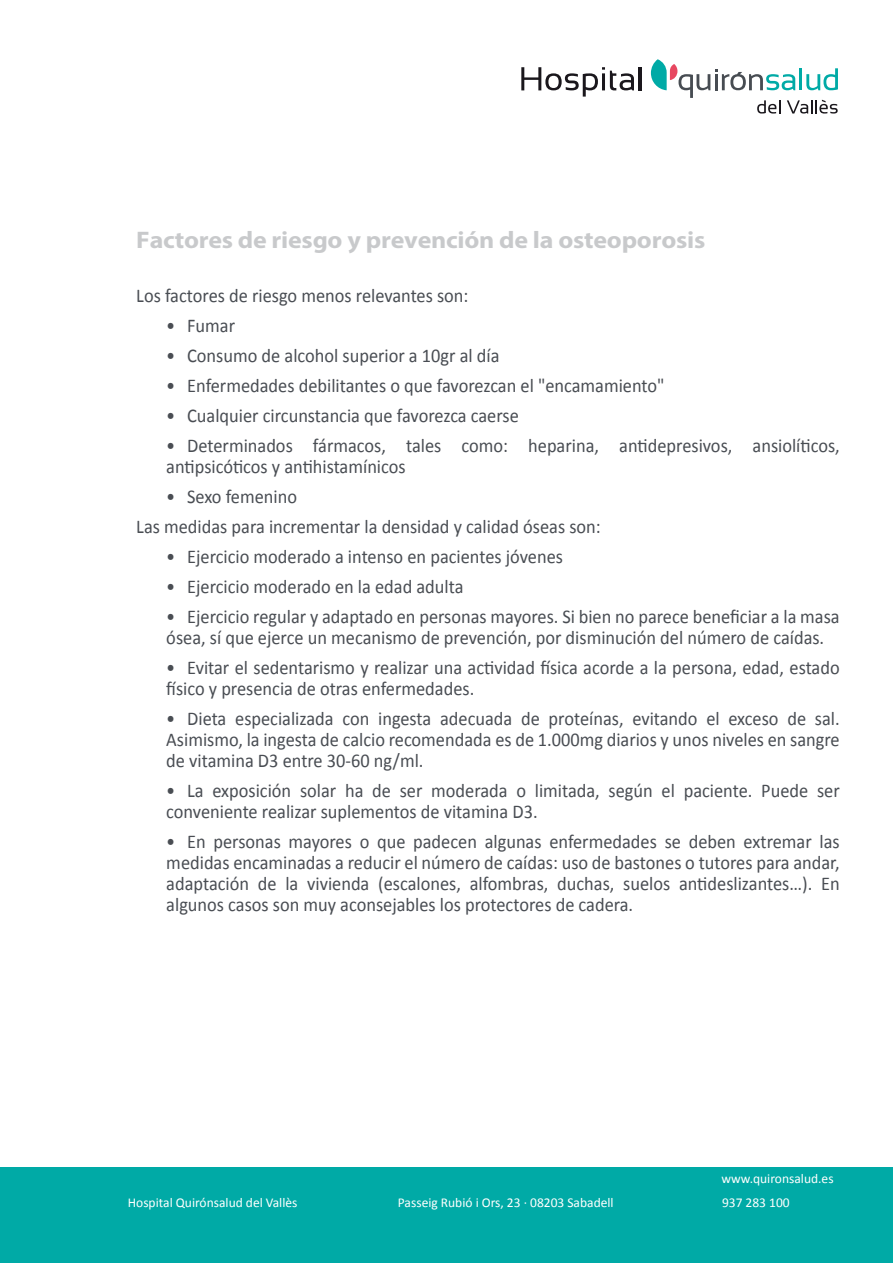
<style>
.page{position:relative;width:893px;height:1263px;background:#fff}
.page>*{position:absolute;margin:0;border:0;box-sizing:border-box;transform-origin:0 0}
.t1{font:700 24px "Myriad Pro";letter-spacing:-.01em;color:rgb(71 76 82/.3);scale:1.08 1}
.t2{font:19.5px/21px "Calibri";color:#494d53;scale:.94 1}
.t3{font:13.5px "Calibri";color:#fff}
</style>
<div class="page">
<div style="left:0;top:1167px;width:893px;height:96px;background:#00aaa6"></div>
<svg style="left:521px;top:67px;width:113px;height:30px"></svg>
<hr style="left:639px;top:67px;width:3px;height:23px;background:#1a171c">
<svg style="left:651px;top:59px;width:187px;height:55px"></svg>
<p class="t1" style="left:136px;top:224px;width:528px">Factores de riesgo y prevención de la osteoporosis</p>
<p class="t2" style="left:136px;top:285px;width:355px">Los factores de riesgo menos relevantes son:</p>
<p class="t2" style="left:166px;top:315px;width:75px">• Fumar</p>
<p class="t2" style="left:166px;top:345px;width:356px">• Consumo de alcohol superior a 10gr al día</p>
<p class="t2" style="left:166px;top:375px;width:532px">• Enfermedades debilitantes o que favorezcan el "encamamiento"</p>
<p class="t2" style="left:166px;top:405px;width:377px">• Cualquier circunstancia que favorezca caerse</p>
<p class="t2" style="left:166px;top:435px;width:718px">• Determinados fármacos, tales como: heparina, antidepresivos, ansiolíticos, antipsicóticos y antihistamínicos</p>
<p class="t2" style="left:136px;top:481px;width:496px;line-height:30px;text-indent:30px">• Sexo femenino<br>Las medidas para incrementar la densidad y calidad óseas son:</p>
<p class="t2" style="left:166px;top:546px;width:424px">• Ejercicio moderado a intenso en pacientes jóvenes</p>
<p class="t2" style="left:166px;top:576px;width:318px">• Ejercicio moderado en la edad adulta</p>
<p class="t2" style="left:166px;top:606px;width:718px">• Ejercicio regular y adaptado en personas mayores. Si bien no parece beneficiar a la masa ósea, sí que ejerce un mecanismo de prevención, por disminución del número de caídas.</p>
<p class="t2" style="left:166px;top:657px;width:718px">• Evitar el sedentarismo y realizar una actividad física acorde a la persona, edad, estado físico y presencia de otras enfermedades.</p>
<p class="t2" style="left:166px;top:708px;width:718px;text-align:justify">• Dieta especializada con ingesta adecuada de proteínas, evitando el exceso de sal.<br>Asimismo, la ingesta de calcio recomendada es de 1.000mg diarios y unos niveles en sangre de vitamina D3 entre 30-60 ng/ml.</p>
<p class="t2" style="left:166px;top:780px;width:718px">• La exposición solar ha de ser moderada o limitada, según el paciente. Puede ser conveniente realizar suplementos de vitamina D3.</p>
<p class="t2" style="left:166px;top:831px;width:718px;text-align:justify">• En personas mayores o que padecen algunas enfermedades se deben extremar las medidas encaminadas a reducir el número de caídas: uso de bastones o tutores para andar, adaptación de la vivienda (escalones, alfombras, duchas, suelos antideslizantes…). En algunos casos son muy aconsejables los protectores de cadera.</p>
<p class="t3" style="left:721px;top:1170px;width:114px">www.quironsalud.es</p>
<p class="t3" style="left:128px;top:1194px;width:171px">Hospital Quirónsalud del Vallès</p>
<p class="t3" style="left:398px;top:1194px;width:217px">Passeig Rubió i Ors, 23 · 08203 Sabadell</p>
<p class="t3" style="left:722px;top:1194px;width:69px">937 283 100</p>
</div>
